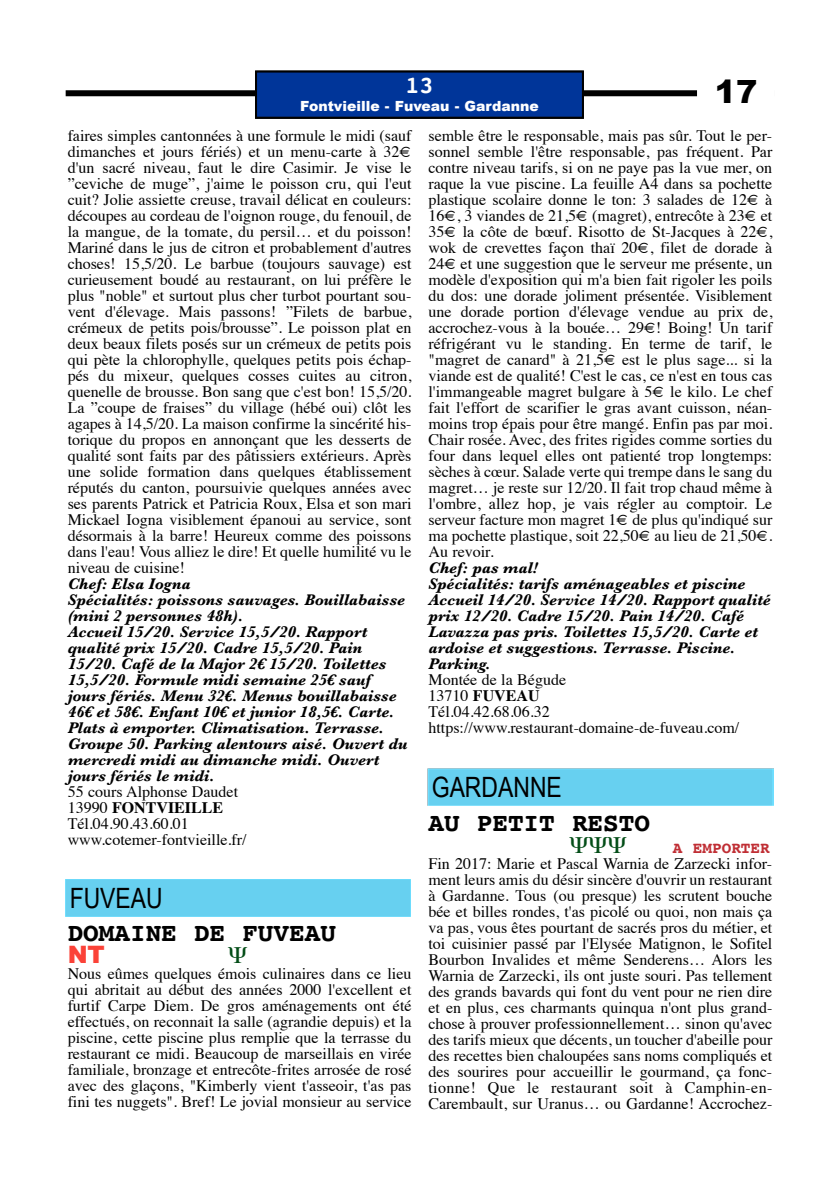
<style>
.page{position:relative;width:840px;height:1190px;background:#fff}
.page>*{position:absolute;margin:0;border:0;box-sizing:border-box;transform-origin:0 0}
.t1{font:900 32px "Arial";color:#000}
.t2{font:28px "Arial Narrow";color:#000}
.t3{font:700 26px "Courier";color:#000}
.t4{font:700 24px "Courier";color:#fff}
.t5{font:900 24px "Arial";color:#fb4238}
.t6{font:16px/16px "Times";color:#000;text-align:justify}
.t7{font:italic 700 16px/16px "Baskerville";color:#000}
.t8{font:700 16px "Courier";color:#c02e34}
.t9{font:900 14px "Arial";color:#fff}
.s1{font-weight:700}
</style>
<div class="page">
<div style="left:66px;top:90px;width:708px;height:6px;background:#000"></div>
<div style="left:258px;top:74px;width:323px;height:42px;background:#003599"></div>
<img style="left:698px;top:90px;width:76px;height:6px">
<div style="left:255px;top:71px;width:329px;height:48px;border:2px solid #000"></div>
<div style="left:66px;top:880px;width:345px;height:37px;background:#67d0f0"></div>
<div style="left:428px;top:769px;width:345px;height:37px;background:#67d0f0"></div>
<h3 class="t4" style="left:405px;top:66px;width:30px">13</h3>
<h1 class="t1" style="left:715px;top:68px;width:44px">17</h1>
<p class="t6" style="left:68px;top:127px;width:345px">faires simples cantonnées à une formule le midi (sauf dimanches et jours fériés) et un menu-carte à 32€ d'un sacré niveau, faut le dire Casimir. Je vise le ”ceviche de muge”, j'aime le poisson cru, qui l'eut cuit? Jolie assiette creuse, travail délicat en couleurs: découpes au cordeau de l'oignon rouge, du fenouil, de la mangue, de la tomate, du persil… et du poisson!<br>Mariné dans le jus de citron et probablement d'autres choses! 15,5/20. Le barbue (toujours sauvage) est curieusement boudé au restaurant, on lui préfère le plus "noble" et surtout plus cher turbot pourtant sou&shy;vent d'élevage. Mais passons! ”Filets de barbue, crémeux de petits pois/brousse”. Le poisson plat en deux beaux filets posés sur un crémeux de petits pois qui pète la chlorophylle, quelques petits pois échap&shy;pés du mixeur, quelques cosses cuites au citron, quenelle de brousse. Bon sang que c'est bon! 15,5/20.<br>La ”coupe de fraises” du village (hébé oui) clôt les agapes à 14,5/20. La maison confirme la sincérité his&shy;torique du propos en annonçant que les desserts de qualité sont faits par des pâtissiers extérieurs. Après une solide formation dans quelques établissement réputés du canton, poursuivie quelques années avec ses parents Patrick et Patricia Roux, Elsa et son mari Mickael Iogna visiblement épanoui au service, sont désormais à la barre! Heureux comme des poissons dans l'eau! Vous alliez le dire! Et quelle humilité vu le niveau de cuisine!</p>
<p class="t7" style="left:68px;top:576px;width:341px">Chef: Elsa Iogna<br>Spécialités: poissons sauvages. Bouillabaisse (mini 2 personnes 48h).<br>Accueil 15/20. Service 15,5/20. Rapport qualité prix 15/20. Cadre 15,5/20. Pain 15/20. Café de la Major 2€ 15/20. Toilettes 15,5/20. Formule midi semaine 25€ sauf jours fériés. Menu 32€. Menus bouillabaisse 46€ et 58€. Enfant 10€ et junior 18,5€. Carte.<br>Plats à emporter. Climatisation. Terrasse.<br>Groupe 50. Parking alentours aisé. Ouvert du mercredi midi au dimanche midi. Ouvert jours fériés le midi.</p>
<p class="t6" style="left:68px;top:783px;width:181px;text-align:left">55 cours Alphonse Daudet<br>13990 <span class="s1">FONTVIEILLE<br></span>Tél.04.90.43.60.01 www.cotemer-fontvieille.fr/</p>
<p class="t9" style="left:300px;top:96px;width:240px">Fontvieille - Fuveau - Gardanne</p>
<p class="t6" style="left:428px;top:127px;width:345px">semble être le responsable, mais pas sûr. Tout le per&shy;sonnel semble l'être responsable, pas fréquent. Par contre niveau tarifs, si on ne paye pas la vue mer, on raque la vue piscine. La feuille A4 dans sa pochette plastique scolaire donne le ton: 3 salades de 12€ à 16€, 3 viandes de 21,5€ (magret), entrecôte à 23€ et 35€ la côte de bœuf. Risotto de St-Jacques à 22€, wok de crevettes façon thaï 20€, filet de dorade à 24€ et une suggestion que le serveur me présente, un modèle d'exposition qui m'a bien fait rigoler les poils du dos: une dorade joliment présentée. Visiblement une dorade portion d'élevage vendue au prix de, accrochez-vous à la bouée… 29€! Boing! Un tarif réfrigérant vu le standing. En terme de tarif, le "magret de canard" à 21,5€ est le plus sage... si la viande est de qualité! C'est le cas, ce n'est en tous cas l'immangeable magret bulgare à 5€ le kilo. Le chef fait l'effort de scarifier le gras avant cuisson, néan&shy;moins trop épais pour être mangé. Enfin pas par moi.<br>Chair rosée. Avec, des frites rigides comme sorties du four dans lequel elles ont patienté trop longtemps: sèches à cœur. Salade verte qui trempe dans le sang du magret… je reste sur 12/20. Il fait trop chaud même à l'ombre, allez hop, je vais régler au comptoir. Le serveur facture mon magret 1€ de plus qu'indiqué sur ma pochette plastique, soit 22,50€ au lieu de 21,50€.<br>Au revoir.</p>
<p class="t7" style="left:428px;top:560px;width:344px">Chef: pas mal!<br>Spécialités: tarifs aménageables et piscine Accueil 14/20. Service 14/20. Rapport qualité prix 12/20. Cadre 15/20. Pain 14/20. Café Lavazza pas pris. Toilettes 15,5/20. Carte et ardoise et suggestions. Terrasse. Piscine.<br>Parking.</p>
<p class="t6" style="left:428px;top:671px;width:312px;text-align:left">Montée de la Bégude<br>13710 <span class="s1">FUVEAU<br></span>Tél.04.42.68.06.32 https://www.restaurant-domaine-de-fuveau.com/</p>
<h2 class="t2" style="left:432px;top:767px;width:132px">GARDANNE</h2>
<h3 class="t3" style="left:429px;top:802px;width:223px">AU PETIT RESTO</h3>
<p class="t8" style="left:673px;top:835px;width:98px">A EMPORTER</p>
<p class="t6" style="left:429px;top:855px;width:345px">Fin 2017: Marie et Pascal Warnia de Zarzecki infor&shy;ment leurs amis du désir sincère d'ouvrir un restaurant à Gardanne. Tous (ou presque) les scrutent bouche bée et billes rondes, t'as picolé ou quoi, non mais ça va pas, vous êtes pourtant de sacrés pros du métier, et toi cuisinier passé par l'Elysée Matignon, le Sofitel Bourbon Invalides et même Senderens… Alors les Warnia de Zarzecki, ils ont juste souri. Pas tellement des grands bavards qui font du vent pour ne rien dire et en plus, ces charmants quinqua n'ont plus grand&shy;chose à prouver professionnellement… sinon qu'avec des tarifs mieux que décents, un toucher d'abeille pour des recettes bien chaloupées sans noms compliqués et des sourires pour accueillir le gourmand, ça fonc&shy;tionne! Que le restaurant soit à Camphin-en-Carembault, sur Uranus… ou Gardanne! Accrochez-</p>
<h2 class="t2" style="left:70px;top:878px;width:95px">FUVEAU</h2>
<h3 class="t3" style="left:68px;top:912px;width:270px">DOMAINE DE FUVEAU</h3>
<h3 class="t5" style="left:68px;top:937px;width:39px">NT</h3>
<p class="t6" style="left:68px;top:965px;width:345px">Nous eûmes quelques émois culinaires dans ce lieu qui abritait au début des années 2000 l'excellent et furtif Carpe Diem. De gros aménagements ont été effectués, on reconnait la salle (agrandie depuis) et la piscine, cette piscine plus remplie que la terrasse du restaurant ce midi. Beaucoup de marseillais en virée familiale, bronzage et entrecôte-frites arrosée de rosé avec des glaçons, "Kimberly vient t'asseoir, t'as pas fini tes nuggets". Bref! Le jovial monsieur au service</p>
</div>
